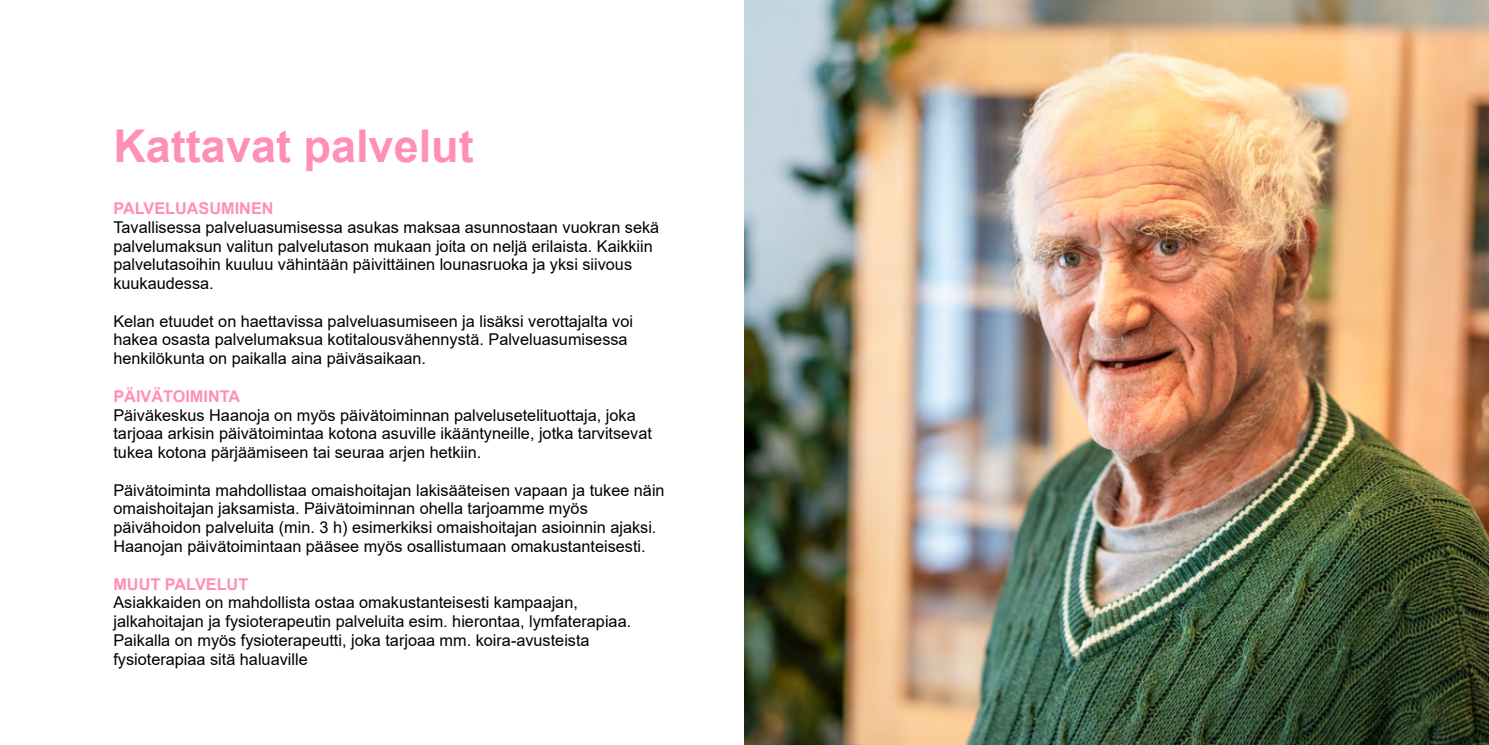
<style>
.page{position:relative;width:1489px;height:745px;background:#fff}
.page>*{position:absolute;margin:0;border:0;box-sizing:border-box;transform-origin:0 0}
.t1{font:700 45px "Arial";color:#ff8fb8}
.t2{font:16.25px/18.8px "Arial";color:#000}
.t3{font:700 16.25px "Arial";color:#ff8fb8}
</style>
<div class="page">
<img style="left:744px;top:0;width:744px;height:744px">
<h1 class="t1" style="left:113px;top:115px;width:362px">Kattavat palvelut</h1>
<p class="t3" style="left:113px;top:197px;width:162px">PALVELUASUMINEN</p>
<p class="t2" style="left:113px;top:217px;width:547px">Tavallisessa palveluasumisessa asukas maksaa asunnostaan vuokran sekä palvelumaksun valitun palvelutason mukaan joita on neljä erilaista. Kaikkiin palvelutasoihin kuuluu vähintään päivittäinen lounasruoka ja yksi siivous kuukaudessa.</p>
<p class="t2" style="left:113px;top:311px;width:521px">Kelan etuudet on haettavissa palveluasumiseen ja lisäksi verottajalta voi hakea osasta palvelumaksua kotitalousvähennystä. Palveluasumisessa henkilökunta on paikalla aina päiväsaikaan.</p>
<p class="t3" style="left:113px;top:384px;width:128px">PÄIVÄTOIMINTA</p>
<p class="t2" style="left:113px;top:405px;width:540px">Päiväkeskus Haanoja on myös päivätoiminnan palvelusetelituottaja, joka tarjoaa arkisin päivätoimintaa kotona asuville ikääntyneille, jotka tarvitsevat tukea kotona pärjäämiseen tai seuraa arjen hetkiin.</p>
<p class="t2" style="left:113px;top:480px;width:552px">Päivätoiminta mahdollistaa omaishoitajan lakisääteisen vapaan ja tukee näin omaishoitajan jaksamista. Päivätoiminnan ohella tarjoamme myös päivähoidon palveluita (min. 3 h) esimerkiksi omaishoitajan asioinnin ajaksi.<br>Haanojan päivätoimintaan pääsee myös osallistumaan omakustanteisesti.</p>
<p class="t3" style="left:113px;top:572px;width:136px">MUUT PALVELUT</p>
<p class="t2" style="left:113px;top:592px;width:519px">Asiakkaiden on mahdollista ostaa omakustanteisesti kampaajan, jalkahoitajan ja fysioterapeutin palveluita esim. hierontaa, lymfaterapiaa.<br>Paikalla on myös fysioterapeutti, joka tarjoaa mm. koira-avusteista fysioterapiaa sitä haluaville</p>
</div>
